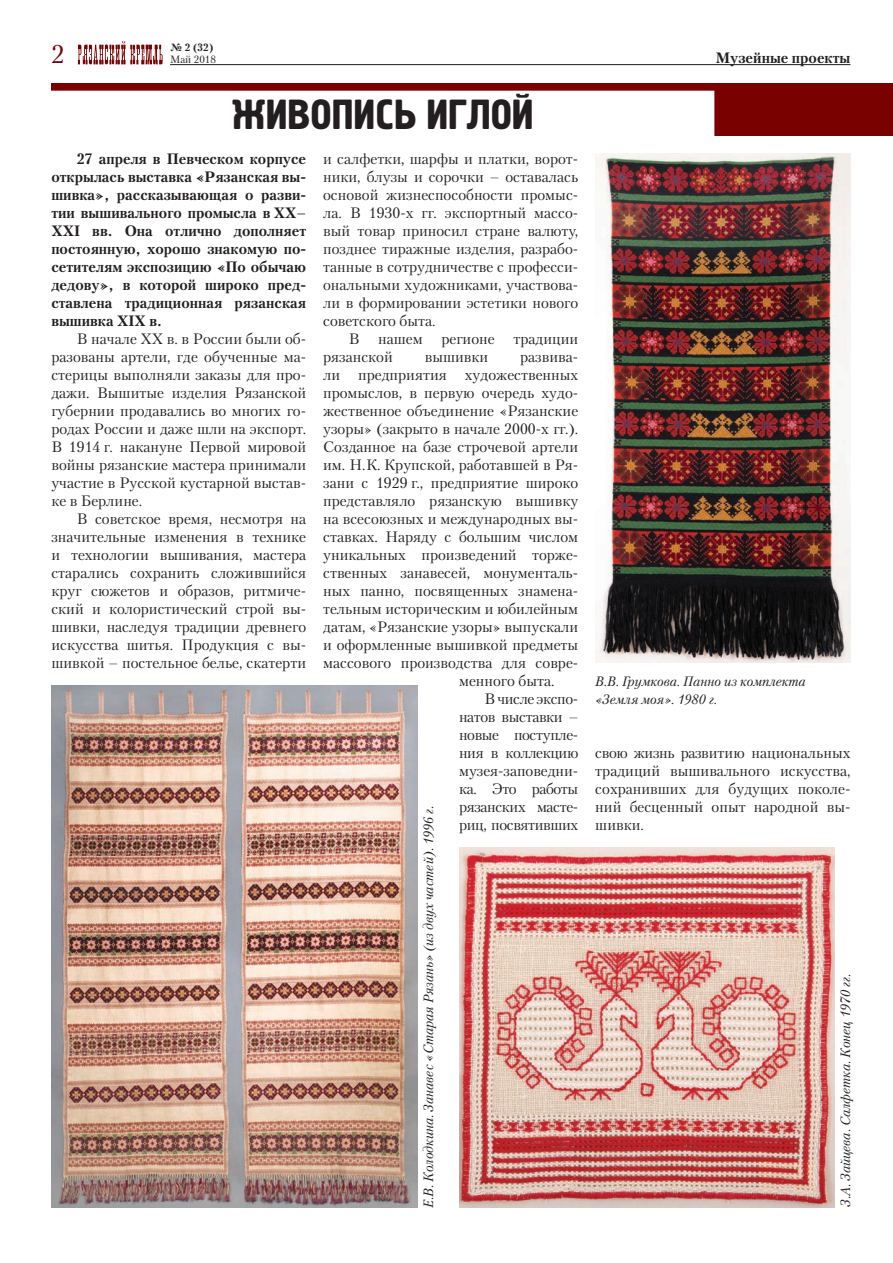
<style>
.page{position:relative;width:893px;height:1263px;background:#fff}
.page>*{position:absolute;margin:0;border:0;box-sizing:border-box;transform-origin:0 0}
.t1{font:42px "Hermes C";color:#231f20}
.t2{font:25.5px "Petersburg C";color:#790100}
.t3{font:15px/18px "Petersburg C";color:#231f20;text-align:justify}
.t4{font:700 15px/18px "Petersburg C";color:#231f20;text-align:justify}
.t5{font:15px "Petersburg C";letter-spacing:-.025em;color:#231f20}
.t6{font:italic 13.5px/18px "Petersburg C";color:#231f20}
.t7{font:10.5px "Petersburg C";color:#231f20}
.t8{font:700 10.5px "Petersburg C";color:#231f20}
</style>
<div class="page">
<svg style="left:78px;top:41px;width:85px;height:23px"></svg>
<hr style="left:170px;top:64px;width:680px;height:1px;background:#231f20">
<div style="left:51px;top:83px;width:800px;height:53px;background:#790100"></div>
<div style="left:51px;top:91px;width:663px;height:55px;background:#fff"></div>
<div style="left:843px;top:83px;width:50px;height:53px;background:#790100"></div>
<img style="left:51px;top:686px;width:366px;height:522px">
<img style="left:595px;top:154px;width:255px;height:509px">
<img style="left:459px;top:848px;width:375px;height:360px">
<h2 class="t2" style="left:51px;top:39px;width:15px">2</h2>
<p class="t8" style="left:170px;top:40px;width:45px">№ 2 (32)</p>
<p class="t7" style="left:170px;top:53px;width:47px">Май 2018</p>
<h1 class="t1" style="left:232px;top:91px;width:303px">ЖИВОПИСЬ ИГЛОЙ</h1>
<p class="t4" style="left:51px;top:149px;width:256px;text-indent:26px">27 апреля в Певческом корпусе открылась выставка «Рязанская вы&shy;шивка», рассказывающая о разви&shy;тии вышивального промысла в ХХ– ХХI вв. Она отлично дополняет постоянную, хорошо знакомую по&shy;сетителям экспозицию «По обычаю дедову», в которой широко пред&shy;ставлена традиционная рязанская вышивка XIX в.</p>
<p class="t3" style="left:51px;top:329px;width:256px;text-indent:26px">В начале XX в. в России были об&shy;разованы артели, где обученные ма&shy;стерицы выполняли заказы для про&shy;дажи. Вышитые изделия Рязанской губернии продавались во многих го&shy;родах России и даже шли на экспорт.<br>В 1914 г. накануне Первой мировой войны рязанские мастера принимали участие в Русской кустарной выстав&shy;ке в Берлине.</p>
<p class="t3" style="left:51px;top:509px;width:256px;text-indent:26px">В советское время, несмотря на значительные изменения в технике и технологии вышивания, мастера старались сохранить сложившийся круг сюжетов и образов, ритмиче&shy;ский и колористический строй вы&shy;шивки, наследуя традиции древнего искусства шитья. Продукция с вы&shy;шивкой – постельное белье, скатерти</p>
<p class="t3" style="left:323px;top:149px;width:257px">и салфетки, шарфы и платки, ворот-</p>
<p class="t3" style="left:323px;top:167px;width:257px">ники, блузы и сорочки – оставалась</p>
<p class="t3" style="left:323px;top:185px;width:257px">основой жизнеспособности промыс-</p>
<p class="t3" style="left:323px;top:203px;width:257px">ла. В 1930-х гг. экспортный массо-</p>
<p class="t3" style="left:323px;top:221px;width:257px">вый товар приносил стране валюту,</p>
<p class="t3" style="left:323px;top:239px;width:257px">позднее тиражные изделия, разрабо-</p>
<p class="t3" style="left:323px;top:257px;width:257px">танные в сотрудничестве с професси-</p>
<p class="t3" style="left:323px;top:275px;width:257px">ональными художниками, участвова-</p>
<p class="t3" style="left:323px;top:293px;width:257px">ли в формировании эстетики нового</p>
<p class="t3" style="left:323px;top:311px;width:114px">советского быта.</p>
<p class="t3" style="left:349px;top:329px;width:12px">В</p>
<p class="t3" style="left:378px;top:329px;width:46px">нашем</p>
<p class="t3" style="left:441px;top:329px;width:55px">регионе</p>
<p class="t3" style="left:513px;top:329px;width:66px">традиции</p>
<p class="t3" style="left:323px;top:347px;width:71px">рязанской</p>
<p class="t3" style="left:425px;top:347px;width:65px">вышивки</p>
<p class="t3" style="left:323px;top:347px;width:257px;text-indent:197px">развива&shy;ли предприятия художественных промыслов, в первую очередь худо&shy;жественное объединение «Рязанские узоры» (закрыто в начале 2000-х гг.).<br>Созданное на базе строчевой артели им. Н.К. Крупской, работавшей в Ря&shy;зани с 1929 г., предприятие широко представляло рязанскую вышивку на всесоюзных и международных вы&shy;ставках. Наряду с большим числом уникальных произведений торже&shy;ственных занавесей, монументаль&shy;ных панно, посвященных знамена&shy;тельным историческим и юбилейным датам, «Рязанские узоры» выпускали и оформленные вышивкой предметы массового производства для совре-</p>
<p class="t6" style="left:419px;top:1208px;width:403px;rotate:-90deg">Е.В. Колодкина. Занавес «Старая Рязань» (из двух частей). 1996 г.</p>
<p class="t3" style="left:459px;top:671px;width:97px">менного быта.</p>
<p class="t5" style="left:485px;top:689px;width:95px">В числе экспо-</p>
<p class="t5" style="left:459px;top:707px;width:121px">натов выставки –</p>
<p class="t5" style="left:459px;top:725px;width:121px">новые поступле-</p>
<p class="t5" style="left:459px;top:743px;width:121px">ния в коллекцию</p>
<p class="t3" style="left:459px;top:761px;width:121px">музея-заповедни-</p>
<p class="t5" style="left:459px;top:779px;width:121px">ка. Это работы</p>
<p class="t5" style="left:459px;top:797px;width:121px">рязанских масте-</p>
<p class="t5" style="left:459px;top:815px;width:121px">риц, посвятивших</p>
<p class="t4" style="left:716px;top:48px;width:136px">Музейные проекты</p>
<p class="t6" style="left:595px;top:672px;width:212px">В.В. Грумкова. Панно из комплекта «Земля моя». 1980 г.</p>
<p class="t3" style="left:595px;top:743px;width:257px">свою жизнь развитию национальных традиций вышивального искусства, сохранивших для будущих поколе&shy;ний бесценный опыт народной вы&shy;шивки.</p>
<p class="t6" style="left:836px;top:1207px;width:235px;rotate:-90deg">З.А. Зайцева. Салфетка. Конец 1970 гг.</p>
</div>
